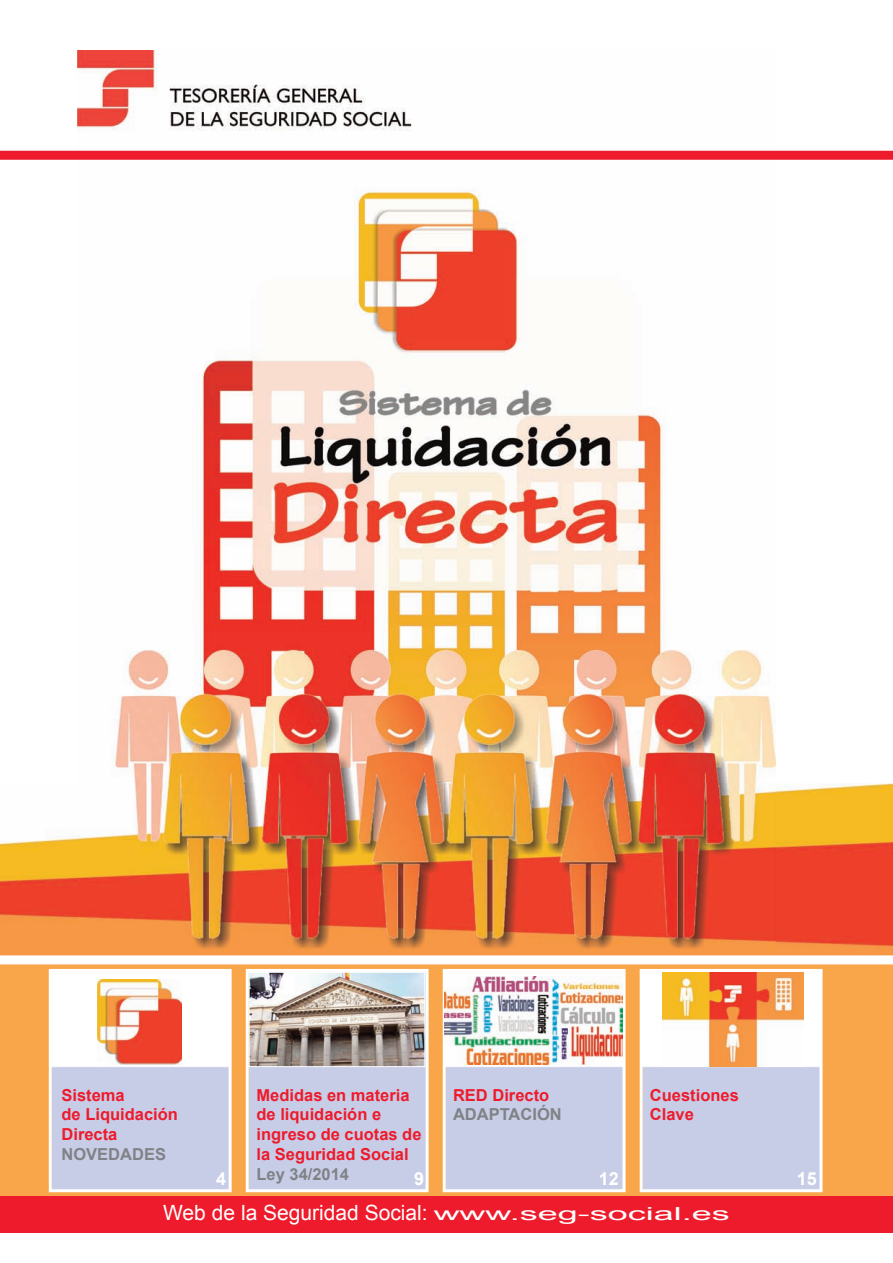
<style>
.page{position:relative;width:893px;height:1263px;background:#fff}
.page>*{position:absolute;margin:0;border:0;box-sizing:border-box;transform-origin:0 0}
.t1{font:21px "Arial";color:#fff}
.t2{font:700 18px "Arial";color:#fff}
.t3{font:700 16.5px/19.8px "Arial";color:#ee1b2c}
.t4{font:700 16.5px "Arial";color:#808285}
.s1{font-size:18px}
</style>
<div class="page">
<img style="left:0;top:783px;width:893px;height:172px">
<img style="left:78px;top:51px;width:697px;height:899px">
<div style="left:0;top:151px;width:893px;height:9px;background:#ee1b2c"></div>
<div style="left:0;top:963px;width:893px;height:234px;background:#f9a64a"></div>
<div style="left:52px;top:972px;width:177px;height:217px;background:#c7cde7"></div>
<div style="left:49px;top:969px;width:183px;height:223px;border:3px solid #fff"></div>
<div style="left:51px;top:973px;width:177px;height:93px;background:#fff"></div>
<div style="left:50px;top:972px;width:179px;height:95px;border:1px solid #fff"></div>
<img style="left:97px;top:979px;width:84px;height:85px">
<div style="left:446px;top:972px;width:177px;height:217px;background:#c7cde7"></div>
<div style="left:443px;top:969px;width:183px;height:223px;border:3px solid #fff"></div>
<div style="left:445px;top:973px;width:177px;height:93px;background:#fff"></div>
<div style="left:444px;top:972px;width:179px;height:95px;border:1px solid #fff"></div>
<img style="left:445px;top:976px;width:177px;height:89px">
<div style="left:249px;top:972px;width:177px;height:217px;background:#c7cde7"></div>
<div style="left:246px;top:969px;width:183px;height:223px;border:3px solid #fff"></div>
<img style="left:251px;top:974px;width:172px;height:91px">
<div style="left:249px;top:972px;width:176px;height:95px;border:1px solid #fff"></div>
<div style="left:643px;top:972px;width:176px;height:217px;background:#c7cde7"></div>
<div style="left:640px;top:969px;width:182px;height:223px;border:3px solid #fff"></div>
<div style="left:642px;top:973px;width:177px;height:93px;background:#fff"></div>
<div style="left:641px;top:972px;width:179px;height:95px;border:1px solid #fff"></div>
<img style="left:662px;top:973px;width:141px;height:93px">
<div style="left:0;top:955px;width:893px;height:9px;background:#fff"></div>
<div style="left:0;top:1197px;width:893px;height:36px;background:#ee1b2c"></div>
<p class="t3" style="left:62px;top:1085px;width:118px">Sistema<br>de Liquidación<br>Directa</p>
<p class="t4" style="left:62px;top:1145px;width:106px">NOVEDADES</p>
<p class="t3" style="left:256px;top:1085px;width:167px">Medidas en materia de liquidación e ingreso de cuotas de la Seguridad Social</p>
<p class="t4" style="left:256px;top:1165px;width:94px">Ley 34/2014</p>
<p class="t3" style="left:453px;top:1085px;width:98px">RED Directo</p>
<p class="t4" style="left:453px;top:1105px;width:110px">ADAPTACIÓN</p>
<p class="t2" style="left:216px;top:1169px;width:12px">4</p>
<p class="t2" style="left:414px;top:1169px;width:12px">9</p>
<p class="t2" style="left:599px;top:1169px;width:22px">12</p>
<p class="t3" style="left:650px;top:1085px;width:90px">Cuestiones<br>Clave</p>
<p class="t1" style="left:163px;top:1201px;width:568px">Web de la Seguridad Social: <span class="s1">www.seg-social.es</span></p>
<p class="t2" style="left:797px;top:1169px;width:22px">15</p>
</div>
